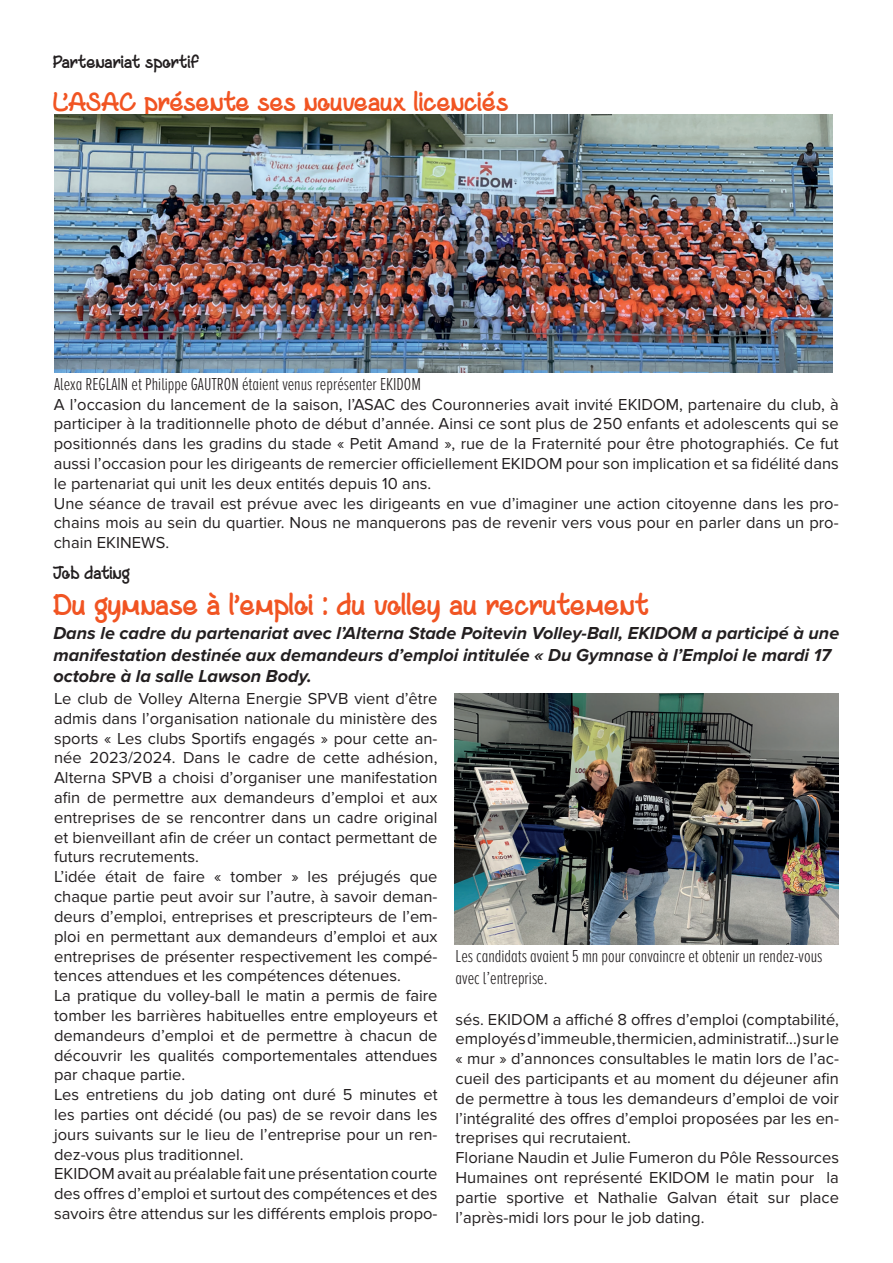
<style>
.page{position:relative;width:893px;height:1263px;background:#fff}
.page>*{position:absolute;margin:0;border:0;box-sizing:border-box;transform-origin:0 0}
.t1{font:30px "Coffeewith Sugar";color:#f15422}
.t2{font:27px "Coffeewith Sugar";color:#f15422}
.t3{font:italic 700 18px/21.6px "Proxima Nova";color:#231f20}
.t4{font:300 18px/21.6px "Proxima Nova A Ex Cn";color:#231f20}
.t5{font:18px "Coffeewith Sugar";color:#231f20}
.t6{font:16.5px/19.8px "Proxima Nova";color:#231f20}
</style>
<div class="page">
<img style="left:54px;top:115px;width:779px;height:257px">
<img style="left:454px;top:693px;width:385px;height:251px">
<p class="t5" style="left:53px;top:49px;width:148px">Partenariat sportif</p>
<h2 class="t2" style="left:53px;top:83px;width:457px">L’ASAC présente ses nouveaux licenciés</h2>
<p class="t4" style="left:54px;top:373px;width:368px">Alexa REGLAIN et Philippe GAUTRON étaient venus représenter EKIDOM</p>
<p class="t6" style="left:54px;top:394px;width:786px">A l’occasion du lancement de la saison, l’ASAC des Couronneries avait invité EKIDOM, partenaire du club, à participer à la traditionnelle photo de début d’année. Ainsi ce sont plus de 250 enfants et adolescents qui se positionnés dans les gradins du stade « Petit Amand », rue de la Fraternité pour être photographiés. Ce fut aussi l’occasion pour les dirigeants de remercier officiellement EKIDOM pour son implication et sa fidélité dans le partenariat qui unit les deux entités depuis 10 ans.<br>Une séance de travail est prévue avec les dirigeants en vue d’imaginer une action citoyenne dans les pro&shy;chains mois au sein du quartier. Nous ne manquerons pas de revenir vers vous pour en parler dans un pro&shy;chain EKINEWS.</p>
<p class="t5" style="left:53px;top:561px;width:79px">Job dating</p>
<h1 class="t1" style="left:53px;top:585px;width:597px">Du gymnase à l’emploi : du volley au recrutement</h1>
<p class="t3" style="left:53px;top:623px;width:787px">Dans le cadre du partenariat avec l’Alterna Stade Poitevin Volley-Ball, EKIDOM a participé à une manifestation destinée aux demandeurs d’emploi intitulée « Du Gymnase à l’Emploi le mardi 17 octobre à la salle Lawson Body.</p>
<p class="t6" style="left:54px;top:689px;width:385px">Le club de Volley Alterna Energie SPVB vient d’être admis dans l’organisation nationale du ministère des sports « Les clubs Sportifs engagés » pour cette an&shy;née 2023/2024. Dans le cadre de cette adhésion, Alterna SPVB a choisi d’organiser une manifestation afin de permettre aux demandeurs d’emploi et aux entreprises de se rencontrer dans un cadre original et bienveillant afin de créer un contact permettant de futurs recrutements.<br>L’idée était de faire « tomber » les préjugés que chaque partie peut avoir sur l’autre, à savoir deman&shy;deurs d’emploi, entreprises et prescripteurs de l’em&shy;ploi en permettant aux demandeurs d’emploi et aux entreprises de présenter respectivement les compé&shy;tences attendues et les compétences détenues.<br>La pratique du volley-ball le matin a permis de faire tomber les barrières habituelles entre employeurs et demandeurs d’emploi et de permettre à chacun de découvrir les qualités comportementales attendues par chaque partie.<br>Les entretiens du job dating ont duré 5 minutes et les parties ont décidé (ou pas) de se revoir dans les jours suivants sur le lieu de l’entreprise pour un ren&shy;dez-vous plus traditionnel.<br>EKIDOM avait au préalable fait une présentation courte des offres d’emploi et surtout des compétences et des savoirs être attendus sur les différents emplois propo-</p>
<p class="t4" style="left:456px;top:945px;width:368px">Les candidats avaient 5 mn pour convaincre et obtenir un rendez-vous avec l’entreprise.</p>
<p class="t6" style="left:456px;top:1009px;width:385px">sés. EKIDOM a affiché 8 offres d’emploi (comptabilité, employés d’immeuble, thermicien, administratif...) sur le « mur » d’annonces consultables le matin lors de l’ac&shy;cueil des participants et au moment du déjeuner afin de permettre à tous les demandeurs d’emploi de voir l’intégralité des offres d’emploi proposées par les en&shy;treprises qui recrutaient.<br>Floriane Naudin et Julie Fumeron du Pôle Ressources Humaines ont représenté EKIDOM le matin pour la partie sportive et Nathalie Galvan était sur place l’après-midi lors pour le job dating.</p>
</div>
